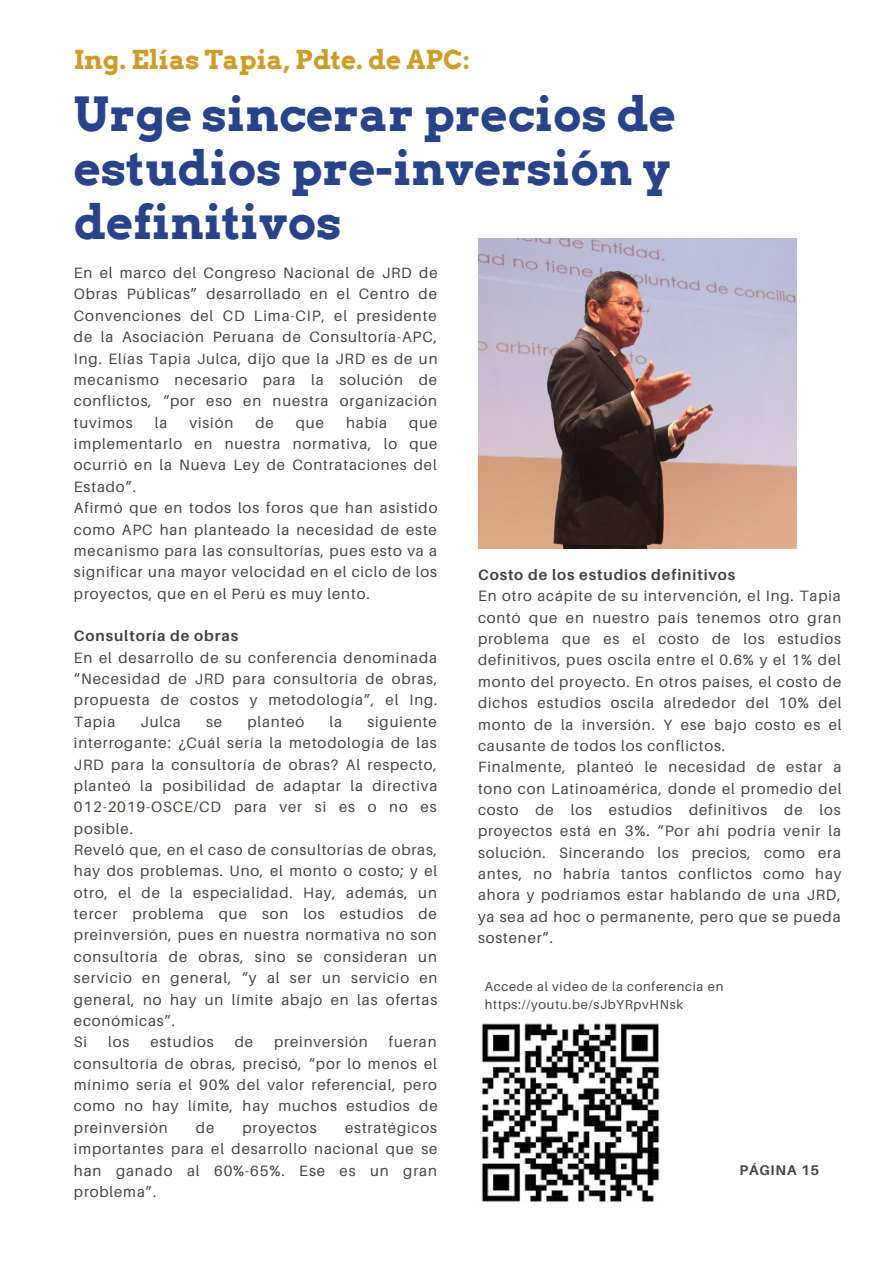
<style>
.page{position:relative;width:893px;height:1264px;background:#fff}
.page>*{position:absolute;margin:0;border:0;box-sizing:border-box;transform-origin:0 0}
.t1{font:700 47.1px/54px "Arvo";color:#29438b;text-align:justify}
.t2{font:700 26.1px "Arvo";color:#cf9d27}
.t3{font:15px/21.3px "Aileron";letter-spacing:.06em;color:#444440;text-align:justify}
.t4{font:700 15px "Aileron";letter-spacing:.06em;color:#444440}
.t5{font:700 14.1px "Aileron";letter-spacing:.06em;color:#444440}
.t6{font:12.9px "Aileron";letter-spacing:.06em;color:#444440}
</style>
<div class="page">
<img style="left:478px;top:238px;width:318px;height:310px">
<img style="left:481px;top:1023px;width:179px;height:180px">
<p class="t2" style="left:74px;top:44px;width:397px">Ing. Elías Tapia, Pdte. de APC:</p>
<p class="t1" style="left:74px;top:87px;width:603px">Urge sincerar precios de estudios pre-inversión y definitivos</p>
<p class="t3" style="left:74px;top:262px;width:365px">En el marco del Congreso Nacional de JRD de Obras Públicas” desarrollado en el Centro de Convenciones del CD Lima-CIP, el presidente de la Asociación Peruana de Consultoría-APC, Ing. Elías Tapia Julca, dijo que la JRD es de un mecanismo necesario para la solución de conflictos, “por eso en nuestra organización tuvimos</p>
<p class="t3" style="left:155px;top:411px;width:14px">la</p>
<p class="t3" style="left:189px;top:411px;width:45px">visión</p>
<p class="t3" style="left:255px;top:411px;width:20px">de</p>
<p class="t3" style="left:296px;top:411px;width:30px">que</p>
<p class="t3" style="left:346px;top:411px;width:43px">había</p>
<p class="t3" style="left:74px;top:411px;width:365px;text-indent:335px">que implementarlo en nuestra normativa, lo que ocurrió en la Nueva Ley de Contrataciones del Estado”.</p>
<p class="t3" style="left:74px;top:497px;width:365px">Afirmó que en todos los foros que han asistido como APC han planteado la necesidad de este mecanismo para las consultorías, pues esto va a significar una mayor velocidad en el ciclo de los proyectos, que en el Perú es muy lento.</p>
<p class="t4" style="left:74px;top:626px;width:166px">Consultoría de obras</p>
<p class="t3" style="left:74px;top:646px;width:365px">En el desarrollo de su conferencia denominada “Necesidad de JRD para consultoría de obras, propuesta de costos y metodología”, el Ing.<br>Tapia</p>
<p class="t4" style="left:478px;top:565px;width:259px">Costo de los estudios definitivos</p>
<p class="t3" style="left:478px;top:585px;width:365px">En otro acápite de su intervención, el Ing. Tapia contó que en nuestro país tenemos otro gran problema que es el costo de los estudios definitivos, pues oscila entre el 0.6% y el 1% del monto del proyecto. En otros países, el costo de dichos estudios oscila alrededor del 10% del monto de la inversión. Y ese bajo costo es el causante de todos los conflictos.</p>
<p class="t3" style="left:478px;top:756px;width:365px">Finalmente, planteó le necesidad de estar a tono con Latinoamérica, donde el promedio del costo de los estudios definitivos de los proyectos está en 3%. “Por ahí podría venir la solución. Sincerando los precios, como era antes, no habría tantos conflictos como hay ahora y podríamos estar hablando de una JRD, ya sea ad hoc o permanente, pero que se pueda sostener”.</p>
<p class="t6" style="left:485px;top:978px;width:240px">Accede al video de la conferencia en</p>
<p class="t6" style="left:485px;top:996px;width:200px">https://youtu.be/sJbYRpvHNsk</p>
<p class="t3" style="left:141px;top:710px;width:42px">Julca</p>
<p class="t3" style="left:206px;top:710px;width:18px">se</p>
<p class="t3" style="left:247px;top:710px;width:58px">planteó</p>
<p class="t3" style="left:329px;top:710px;width:14px">la</p>
<p class="t3" style="left:74px;top:710px;width:365px;text-indent:293px">siguiente interrogante: ¿Cuál sería la metodología de las JRD para la consultoría de obras? Al respecto, planteó la posibilidad de adaptar la directiva 012-2019-OSCE/CD para ver si es o no es posible.</p>
<p class="t3" style="left:74px;top:838px;width:365px">Reveló que, en el caso de consultorías de obras, hay dos problemas. Uno, el monto o costo; y el otro, el de la especialidad. Hay, además, un tercer problema que son los estudios de preinversión, pues en nuestra normativa no son consultoría de obras, sino se consideran un servicio en general, “y al ser un servicio en general, no hay un límite abajo en las ofertas económicas”.</p>
<p class="t3" style="left:74px;top:1031px;width:15px">Si</p>
<p class="t3" style="left:108px;top:1031px;width:23px">los</p>
<p class="t3" style="left:150px;top:1031px;width:65px">estudios</p>
<p class="t3" style="left:235px;top:1031px;width:20px">de</p>
<p class="t3" style="left:274px;top:1031px;width:95px">preinversión</p>
<p class="t3" style="left:74px;top:1031px;width:365px;text-indent:315px">fueran consultoría de obras, precisó, “por lo menos el mínimo sería el 90% del valor referencial, pero como no hay límite, hay muchos estudios de preinversión</p>
<p class="t3" style="left:196px;top:1116px;width:20px">de</p>
<p class="t3" style="left:242px;top:1116px;width:76px">proyectos</p>
<p class="t3" style="left:74px;top:1116px;width:365px;text-indent:271px">estratégicos importantes para el desarrollo nacional que se han ganado al 60%-65%. Ese es un gran problema”.</p>
<p class="t5" style="left:739px;top:1160px;width:81px">PÁGINA 15</p>
</div>
